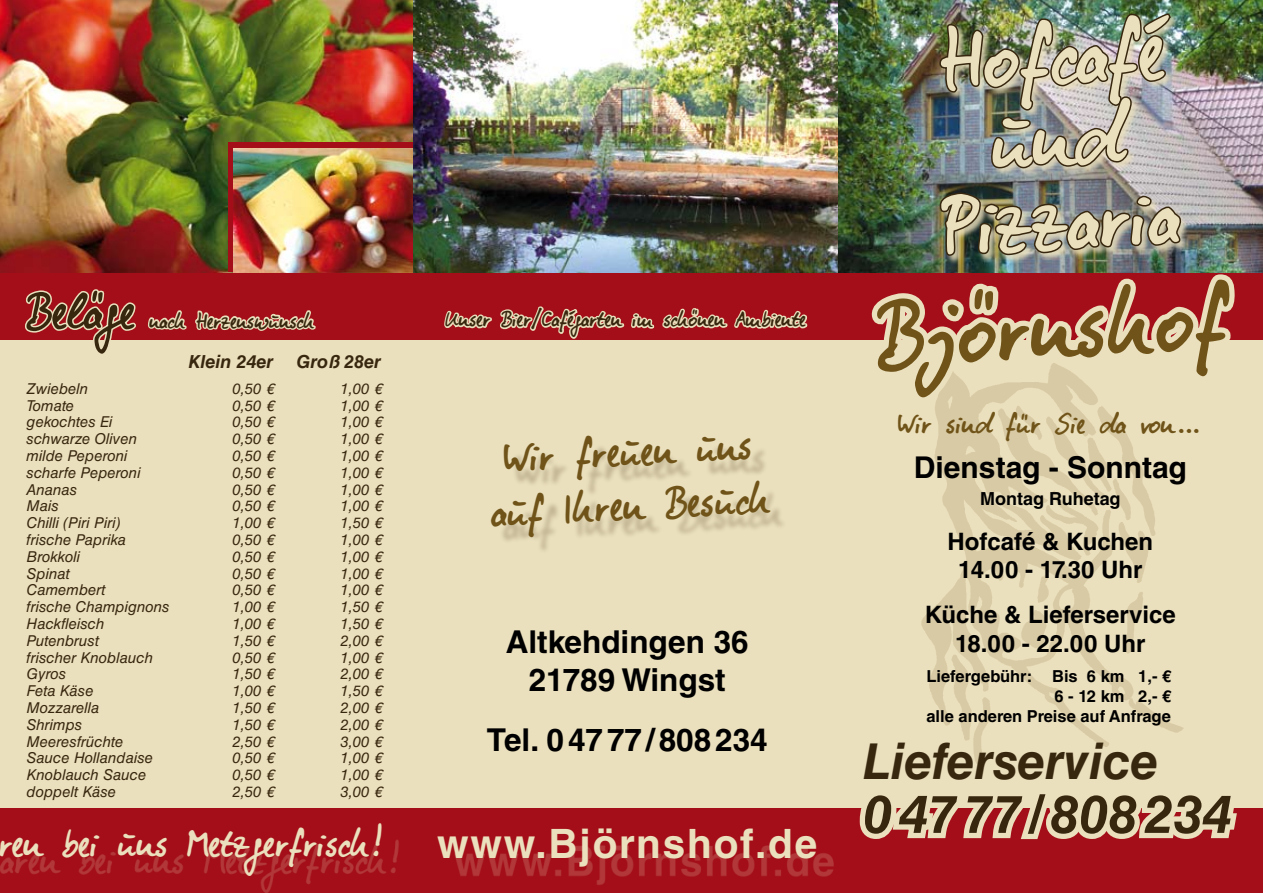
<style>
.page{position:relative;width:1263px;height:893px;background:#ebe0bd}
.page>*{position:absolute;margin:0;border:0;box-sizing:border-box;transform-origin:0 0}
.t1{font:97.5px "Elisabethvonelm";color:#6f5318}
.t2{font:90px/82.5px "Elisabethvonelm";color:#ebe0bd;text-align:center}
.t3{font:italic 700 52.5px "Helvetica LT Std";color:#37270f}
.t4{font:52.5px "Elisabethvonelm";color:#37270f}
.t5{font:italic 700 49.5px "Helvetica LT Std";color:#37270f}
.t6{font:45px/54px "Elisabethvonelm";color:#6f5318;text-align:center}
.t7{font:40.5px "Elisabethvonelm";color:#ebe0bd}
.t8{font:700 40.5px "Helvetica LT Std";letter-spacing:.045em;color:#ebe0bd}
.t9{font:700 31.5px/37.8px "Helvetica LT Std";color:#000;text-align:center}
.t10{font:30px "Elisabethvonelm";color:#6f5318}
.t11{font:700 30px "Helvetica LT Std";color:#000}
.t12{font:700 24px/28.8px "Helvetica LT Std";color:#000;text-align:center}
.t13{font:22.5px "Elisabethvonelm";color:#37270f}
.t14{font:italic 700 18px "Helvetica LT Std";color:#37270f}
.t15{font:700 18px "Helvetica LT Std";color:#000}
.t16{font:700 16.5px/19.8px "Helvetica LT Std";color:#000}
.t17{font:italic 15px "Helvetica LT Std";color:#37270f}
</style>
<div class="page">
<div style="left:0;top:0;width:1263px;height:340px;background:#a30e18"></div>
<div style="left:0;top:808px;width:1263px;height:85px;background:#a30e18"></div>
<img style="left:0;top:0;width:1263px;height:272px">
<img style="left:921px;top:406px;width:263px;height:358px">
<svg style="left:859px;top:808px;width:378px;height:32px"></svg>
<svg style="left:227px;top:142px;width:185px;height:130px"></svg>
<img style="left:234px;top:149px;width:178px;height:123px">
<img style="left:443px;top:246px;width:366px;height:93px">
<div style="left:430px;top:835px;width:446px;height:53px;background:#ebe0bd;opacity:.2"></div>
<div style="left:499px;top:443px;width:289px;height:112px;background:#37270f;opacity:.25"></div>
<svg style="left:25px;top:289px;width:111px;height:51px"></svg>
<svg style="left:147px;top:310px;width:40px;height:20px"></svg>
<svg style="left:195px;top:310px;width:121px;height:21px"></svg>
<img style="left:867px;top:0;width:373px;height:406px">
<div style="left:0;top:833px;width:529px;height:60px;background:#ebe0bd;opacity:.2"></div>
<h3 class="t4" style="left:27px;top:279px;width:110px">Beläge</h3>
<h3 class="t13" style="left:149px;top:307px;width:167px">nach Herzenswunsch</h3>
<p class="t14" style="left:189px;top:351px;width:87px">Klein 24er</p>
<p class="t14" style="left:297px;top:351px;width:86px">Groß 28er</p>
<p class="t17" style="left:27px;top:380px;width:63px">Zwiebeln</p>
<p class="t17" style="left:232px;top:380px;width:43px">0,50 €</p>
<p class="t17" style="left:340px;top:380px;width:43px">1,00 €</p>
<p class="t17" style="left:27px;top:397px;width:49px">Tomate</p>
<p class="t17" style="left:232px;top:397px;width:43px">0,50 €</p>
<p class="t17" style="left:340px;top:397px;width:43px">1,00 €</p>
<p class="t17" style="left:27px;top:413px;width:87px">gekochtes Ei</p>
<p class="t17" style="left:232px;top:413px;width:43px">0,50 €</p>
<p class="t17" style="left:340px;top:413px;width:43px">1,00 €</p>
<p class="t17" style="left:27px;top:430px;width:112px">schwarze Oliven</p>
<p class="t17" style="left:232px;top:430px;width:43px">0,50 €</p>
<p class="t17" style="left:340px;top:430px;width:43px">1,00 €</p>
<p class="t17" style="left:27px;top:447px;width:102px">milde Peperoni</p>
<p class="t17" style="left:232px;top:447px;width:43px">0,50 €</p>
<p class="t17" style="left:340px;top:447px;width:43px">1,00 €</p>
<p class="t17" style="left:27px;top:464px;width:116px">scharfe Peperoni</p>
<p class="t17" style="left:232px;top:464px;width:43px">0,50 €</p>
<p class="t17" style="left:340px;top:464px;width:43px">1,00 €</p>
<p class="t17" style="left:27px;top:481px;width:52px">Ananas</p>
<p class="t17" style="left:232px;top:481px;width:43px">0,50 €</p>
<p class="t17" style="left:340px;top:481px;width:43px">1,00 €</p>
<p class="t17" style="left:27px;top:497px;width:34px">Mais</p>
<p class="t17" style="left:232px;top:497px;width:43px">0,50 €</p>
<p class="t17" style="left:340px;top:497px;width:43px">1,00 €</p>
<p class="t17" style="left:27px;top:514px;width:96px">Chilli (Piri Piri)</p>
<p class="t17" style="left:232px;top:514px;width:43px">1,00 €</p>
<p class="t17" style="left:340px;top:514px;width:43px">1,50 €</p>
<p class="t17" style="left:27px;top:531px;width:101px">frische Paprika</p>
<p class="t17" style="left:232px;top:531px;width:43px">0,50 €</p>
<p class="t17" style="left:340px;top:531px;width:43px">1,00 €</p>
<p class="t17" style="left:27px;top:548px;width:55px">Brokkoli</p>
<p class="t17" style="left:232px;top:548px;width:43px">0,50 €</p>
<p class="t17" style="left:340px;top:548px;width:43px">1,00 €</p>
<p class="t17" style="left:27px;top:565px;width:45px">Spinat</p>
<p class="t17" style="left:232px;top:565px;width:43px">0,50 €</p>
<p class="t17" style="left:340px;top:565px;width:43px">1,00 €</p>
<p class="t17" style="left:27px;top:581px;width:81px">Camembert</p>
<p class="t17" style="left:232px;top:581px;width:43px">0,50 €</p>
<p class="t17" style="left:340px;top:581px;width:43px">1,00 €</p>
<p class="t17" style="left:27px;top:598px;width:145px">frische Champignons</p>
<p class="t17" style="left:232px;top:598px;width:43px">1,00 €</p>
<p class="t17" style="left:340px;top:598px;width:43px">1,50 €</p>
<p class="t17" style="left:27px;top:615px;width:79px">Hackfleisch</p>
<p class="t17" style="left:232px;top:615px;width:43px">1,00 €</p>
<p class="t17" style="left:340px;top:615px;width:43px">1,50 €</p>
<p class="t17" style="left:27px;top:632px;width:74px">Putenbrust</p>
<p class="t17" style="left:232px;top:632px;width:43px">1,50 €</p>
<p class="t17" style="left:340px;top:632px;width:43px">2,00 €</p>
<p class="t17" style="left:27px;top:649px;width:128px">frischer Knoblauch</p>
<p class="t17" style="left:232px;top:649px;width:43px">0,50 €</p>
<p class="t17" style="left:340px;top:649px;width:43px">1,00 €</p>
<p class="t17" style="left:27px;top:665px;width:41px">Gyros</p>
<p class="t17" style="left:232px;top:665px;width:43px">1,50 €</p>
<p class="t17" style="left:340px;top:665px;width:43px">2,00 €</p>
<p class="t17" style="left:27px;top:682px;width:69px">Feta Käse</p>
<p class="t17" style="left:232px;top:682px;width:43px">1,00 €</p>
<p class="t17" style="left:340px;top:682px;width:43px">1,50 €</p>
<p class="t17" style="left:27px;top:699px;width:75px">Mozzarella</p>
<p class="t17" style="left:232px;top:699px;width:43px">1,50 €</p>
<p class="t17" style="left:340px;top:699px;width:43px">2,00 €</p>
<p class="t17" style="left:27px;top:716px;width:57px">Shrimps</p>
<p class="t17" style="left:232px;top:716px;width:43px">1,50 €</p>
<p class="t17" style="left:340px;top:716px;width:43px">2,00 €</p>
<p class="t17" style="left:27px;top:733px;width:98px">Meeresfrüchte</p>
<p class="t17" style="left:232px;top:733px;width:43px">2,50 €</p>
<p class="t17" style="left:340px;top:733px;width:43px">3,00 €</p>
<p class="t17" style="left:27px;top:749px;width:128px">Sauce Hollandaise</p>
<p class="t17" style="left:232px;top:749px;width:43px">0,50 €</p>
<p class="t17" style="left:340px;top:749px;width:43px">1,00 €</p>
<p class="t17" style="left:27px;top:766px;width:121px">Knoblauch Sauce</p>
<p class="t17" style="left:232px;top:766px;width:43px">0,50 €</p>
<p class="t17" style="left:340px;top:766px;width:43px">1,00 €</p>
<p class="t17" style="left:27px;top:783px;width:91px">doppelt Käse</p>
<p class="t17" style="left:232px;top:783px;width:43px">2,50 €</p>
<p class="t17" style="left:340px;top:783px;width:43px">3,00 €</p>
<h3 class="t7" style="left:-2px;top:818px;width:385px">ren bei uns Metzgerfrisch!</h3>
<h3 class="t13" style="left:446px;top:305px;width:362px">Unser Bier/Cafégarten im schönen Ambiente</h3>
<h3 class="t6" style="left:487px;top:436px;width:282px;rotate:-3deg">Wir freuen uns auf Ihren Besuch</h3>
<h3 class="t9" style="left:506px;top:623px;width:244px">Altkehdingen 36<br>21789 Wingst</h3>
<h3 class="t9" style="left:487px;top:720px;width:282px">Tel. 04777/808234</h3>
<h3 class="t8" style="left:437px;top:819px;width:382px">www.Björnshof.de</h3>
<h2 class="t2" style="left:931px;top:28px;width:240px;rotate:-3deg">Hofcafé und<br>Pizzaria</h2>
<h1 class="t1" style="left:873px;top:275px;width:353px;rotate:-3deg">Björnshof</h1>
<h3 class="t10" style="left:898px;top:405px;width:304px">Wir sind für Sie da von...</h3>
<h3 class="t11" style="left:914px;top:449px;width:274px">Dienstag - Sonntag</h3>
<p class="t15" style="left:980px;top:487px;width:142px">Montag Ruhetag</p>
<h3 class="t12" style="left:947px;top:526px;width:207px">Hofcafé &amp; Kuchen<br>14.00 - 17.30 Uhr</h3>
<h3 class="t12" style="left:925px;top:600px;width:252px">Küche &amp; Lieferservice<br>18.00 - 22.00 Uhr</h3>
<p class="t16" style="left:1052px;top:666px;width:121px">Bis 6 km 1,- €<br>6 - 12 km 2,- €</p>
<p class="t16" style="left:926px;top:666px;width:107px">Liefergebühr:</p>
<p class="t16" style="left:926px;top:706px;width:246px">alle anderen Preise auf Anfrage</p>
<h3 class="t5" style="left:863px;top:732px;width:296px">Lieferservice</h3>
<h3 class="t3" style="left:863px;top:782px;width:370px">04777/808234</h3>
</div>
